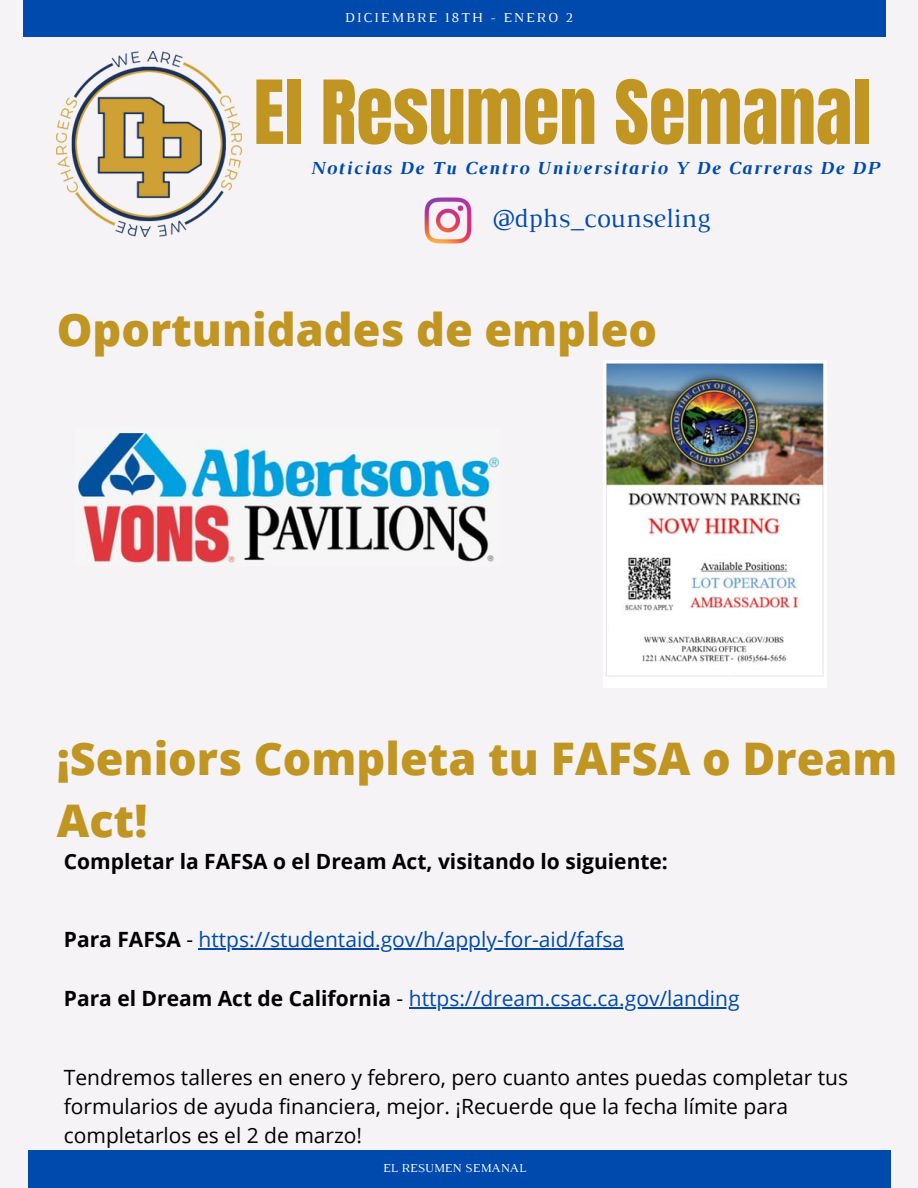
<style>
.page{position:relative;width:918px;height:1188px;background:#f5f3f5}
.page>*{position:absolute;margin:0;border:0;box-sizing:border-box;transform-origin:0 0}
.t1{font:75px "Anton";color:#c09522}
.t2{font:800 45px/61.8px "Open Sans";color:#c09522}
.t3{font:27px "Luthier";color:#004aad}
.t4{font:21px/29.2px "Open Sans";color:#000}
.t5{font:21px "Open Sans";color:#004aad}
.t6{font:700 21px "Open Sans";color:#000}
.t7{font:italic 700 18.75px "Luthier";letter-spacing:.07em;color:#004aad}
.t8{font:13.95px "Luthier";letter-spacing:.14em;color:#fff}
.t9{font:12.45px "Luthier";color:#fff}
.s1{font-weight:700;color:#000}
.s2{color:#000}
</style>
<div class="page">
<div style="left:28px;top:1151px;width:863px;height:37px;background:#004aad"></div>
<div style="left:24px;top:0;width:862px;height:37px;background:#004aad"></div>
<img style="left:424px;top:197px;width:48px;height:47px">
<img style="left:57px;top:51px;width:184px;height:186px">
<img style="left:77px;top:432px;width:423px;height:132px">
<img style="left:603px;top:361px;width:223px;height:327px">
<hr style="left:199px;top:949px;width:425px;height:1px;background:#004aad">
<hr style="left:409px;top:1007px;width:331px;height:1px;background:#004aad">
<p class="t8" style="left:345px;top:12px;width:230px">DICIEMBRE 18TH - ENERO 2</p>
<p class="t1" style="left:254px;top:59px;width:619px">El Resumen Semanal</p>
<p class="t7" style="left:309px;top:161px;width:571px">Noticias De Tu Centro Universitario Y De Carreras De DP</p>
<p class="t3" style="left:492px;top:208px;width:220px">@dphs_counseling</p>
<p class="t2" style="left:57px;top:298px;width:602px">Oportunidades de empleo</p>
<p class="t2" style="left:57px;top:727px;width:842px">¡Seniors Completa tu FAFSA o Dream<br>Act!</p>
<p class="t6" style="left:64px;top:846px;width:606px">Completar la FAFSA o el Dream Act, visitando lo siguiente:</p>
<p class="t5" style="left:64px;top:925px;width:562px"><span class="s1">Para FAFSA</span> <span class="s2">-</span> https://studentaid.gov/h/apply-for-aid/fafsa</p>
<p class="t5" style="left:64px;top:984px;width:677px"><span class="s1">Para el Dream Act de California</span> <span class="s2">-</span> https://dream.csac.ca.gov/landing</p>
<p class="t4" style="left:64px;top:1062px;width:786px">Tendremos talleres en enero y febrero, pero cuanto antes puedas completar tus formularios de ayuda financiera, mejor. ¡Recuerde que la fecha límite para completarlos es el 2 de marzo!</p>
<p class="t9" style="left:383px;top:1164px;width:145px">EL RESUMEN SEMANAL</p>
</div>
